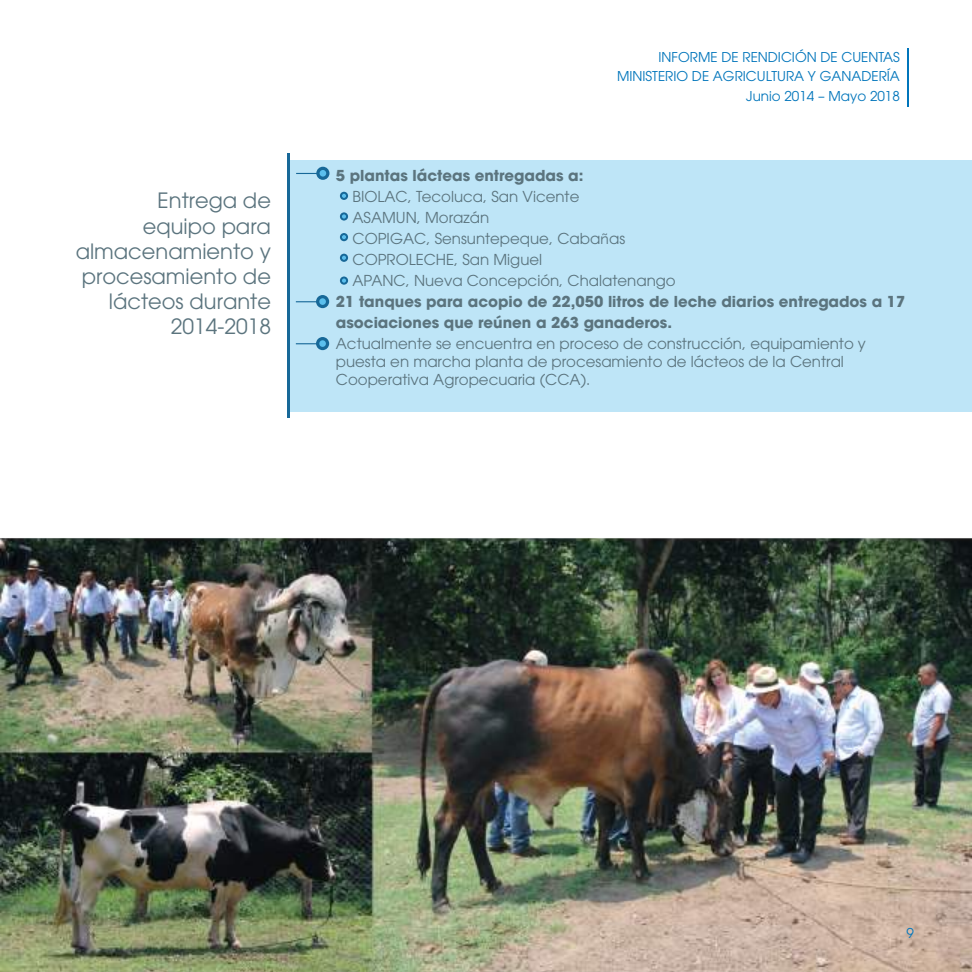
<style>
.page{position:relative;width:972px;height:972px;background:#fff}
.page>*{position:absolute;margin:0;border:0;box-sizing:border-box;transform-origin:0 0}
.t1{font:21px/25.2px "Avant Garde CE";color:#5b747e;text-align:right}
.t2{font:15px/21px "Avant Garde CE";color:#5b747e}
.t3{font:700 15px/21px "Avant Garde LT";color:#5b747e}
.t4{font:13.5px/19.5px "Avant Garde CE";color:#0075bb;text-align:right}
.s1{font-family:"Museo Sans 300"}
</style>
<div class="page">
<img style="left:0;top:538px;width:972px;height:434px">
<hr style="left:907px;top:48px;width:2px;height:59px;background:#0075bb">
<div style="left:287px;top:160px;width:685px;height:251px;background:#bee5f7"></div>
<hr style="left:287px;top:153px;width:3px;height:264px;background:#176898">
<hr style="left:296px;top:173px;width:31px;height:1px;background:#176898">
<svg style="left:316px;top:167px;width:13px;height:13px"></svg>
<div style="left:320px;top:170px;width:6px;height:7px;background:#5bbfed;border-radius:50%"></div>
<hr style="left:296px;top:301px;width:31px;height:1px;background:#176898">
<svg style="left:316px;top:295px;width:13px;height:13px"></svg>
<div style="left:319px;top:298px;width:7px;height:7px;background:#5bbfed;border-radius:50%"></div>
<hr style="left:296px;top:343px;width:31px;height:1px;background:#176898">
<svg style="left:316px;top:337px;width:13px;height:13px"></svg>
<div style="left:319px;top:340px;width:7px;height:7px;background:#5bbfed;border-radius:50%"></div>
<div style="left:340px;top:192px;width:8px;height:8px;background:#176898;border-radius:50%"></div>
<svg style="left:342px;top:194px;width:4px;height:4px"></svg>
<div style="left:340px;top:233px;width:8px;height:8px;background:#176898;border-radius:50%"></div>
<svg style="left:342px;top:235px;width:4px;height:4px"></svg>
<svg style="left:340px;top:254px;width:8px;height:8px"></svg>
<svg style="left:342px;top:256px;width:4px;height:4px"></svg>
<svg style="left:340px;top:277px;width:8px;height:8px"></svg>
<svg style="left:342px;top:279px;width:4px;height:4px"></svg>
<svg style="left:340px;top:212px;width:8px;height:9px"></svg>
<svg style="left:342px;top:214px;width:4px;height:5px"></svg>
<h1 class="t1" style="left:76px;top:188px;width:197px">Entrega de<br>equipo para almacenamiento y procesamiento de lácteos durante<br>2014-2018</h1>
<p class="t4" style="left:617px;top:47px;width:284px">INFORME DE RENDICIÓN DE CUENTAS<br>MINISTERIO DE AGRICULTURA Y GANADERÍA<br>Junio 2014 – Mayo 2018</p>
<p class="t3" style="left:336px;top:164px;width:249px">5 plantas lácteas entregadas a:</p>
<p class="t2" style="left:353px;top:186px;width:325px">BIOLAC, Tecoluca, San Vicente<br>ASAMUN, Morazán<br>COPIGAC, Sensuntepeque, Caba<span class="s1">ñ</span>as<br>COPROLECHE, San Miguel<br>APANC, Nueva Concepción, Chalatenango</p>
<p class="t3" style="left:336px;top:290px;width:571px">21 tanques para acopio de 22,050 litros de leche diarios entregados a 17 asociaciones que reúnen a 263 ganaderos.</p>
<p class="t2" style="left:336px;top:334px;width:532px;line-height:18px">Actualmente se encuentra en proceso de construcción, equipamiento y puesta en marcha planta de procesamiento de lácteos de la Central<br>Cooperativa Agropecuaria (CCA).</p>
<p class="t4" style="left:907px;top:924px;width:9px">9</p>
</div>
